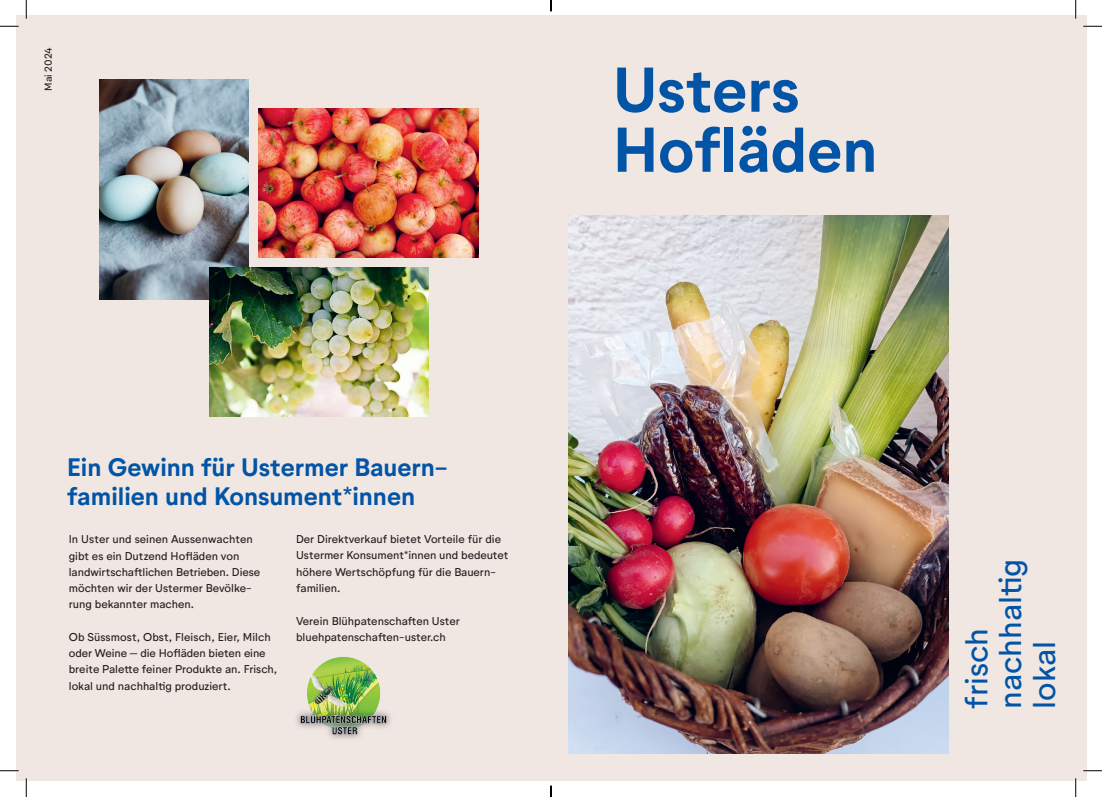
<style>
.page{position:relative;width:1102px;height:797px;background:#fff}
.page>*{position:absolute;margin:0;border:0;box-sizing:border-box;transform-origin:0 0}
.t1{font:600 62.5px/60px "Neutrif Studio";color:#0154a6}
.t2{font:31.25px/33.8px "Neutrif Studio";color:#0154a6}
.t3{font:600 25px/28.8px "Neutrif Studio";color:#0154a6}
.t4{font:11.25px/16.2px "Neutrif Studio";color:#231f20}
.t5{font:10px "Neutrif Studio";color:#231f20}
</style>
<div class="page">
<div style="left:16px;top:16px;width:1070px;height:765px;background:#f1e7e2"></div>
<img style="left:568px;top:215px;width:380px;height:538px">
<img style="left:99px;top:79px;width:149px;height:220px">
<img style="left:209px;top:267px;width:220px;height:149px">
<img style="left:258px;top:108px;width:220px;height:149px">
<img style="left:296px;top:657px;width:95px;height:82px">
<svg style="left:0;top:25px;width:19px;height:2px"></svg>
<svg style="left:1083px;top:25px;width:18px;height:2px"></svg>
<svg style="left:0;top:770px;width:19px;height:1px"></svg>
<svg style="left:1083px;top:770px;width:18px;height:1px"></svg>
<svg style="left:25px;top:0;width:2px;height:19px"></svg>
<svg style="left:25px;top:778px;width:2px;height:19px"></svg>
<svg style="left:1074px;top:0;width:2px;height:19px"></svg>
<svg style="left:1075px;top:778px;width:1px;height:19px"></svg>
<svg style="left:550px;top:785px;width:1px;height:12px"></svg>
<p class="t5" style="left:42px;top:91px;width:45px;rotate:-90deg">Mai 2024</p>
<h1 class="t1" style="left:613px;top:61px;width:266px">Usters<br>Hofläden</h1>
<h3 class="t3" style="left:67px;top:453px;width:382px">Ein Gewinn für Ustermer Bauern&shy;familien und Konsument*innen</h3>
<p class="t4" style="left:69px;top:531px;width:193px">In Uster und seinen Aussenwachten gibt es ein Dutzend Hofläden von landwirtschaftlichen Betrieben. Diese möchten wir der Ustermer Bevölke&shy;rung bekannter machen.</p>
<p class="t4" style="left:69px;top:628px;width:210px">Ob Süssmost, Obst, Fleisch, Eier, Milch oder Weine – die Hofläden bieten eine breite Palette feiner Produkte an. Frisch, lokal und nachhaltig produziert.</p>
<p class="t4" style="left:296px;top:531px;width:214px">Der Direktverkauf bietet Vorteile für die<br>Ustermer Konsument*innen und bedeutet höhere Wertschöpfung für die Bauern&shy;familien.</p>
<p class="t4" style="left:296px;top:612px;width:165px">Verein Blühpatenschaften Uster bluehpatenschaften-uster.ch</p>
<h2 class="t2" style="left:959px;top:708px;width:151px;rotate:-90deg">frisch nachhaltig lokal</h2>
</div>
